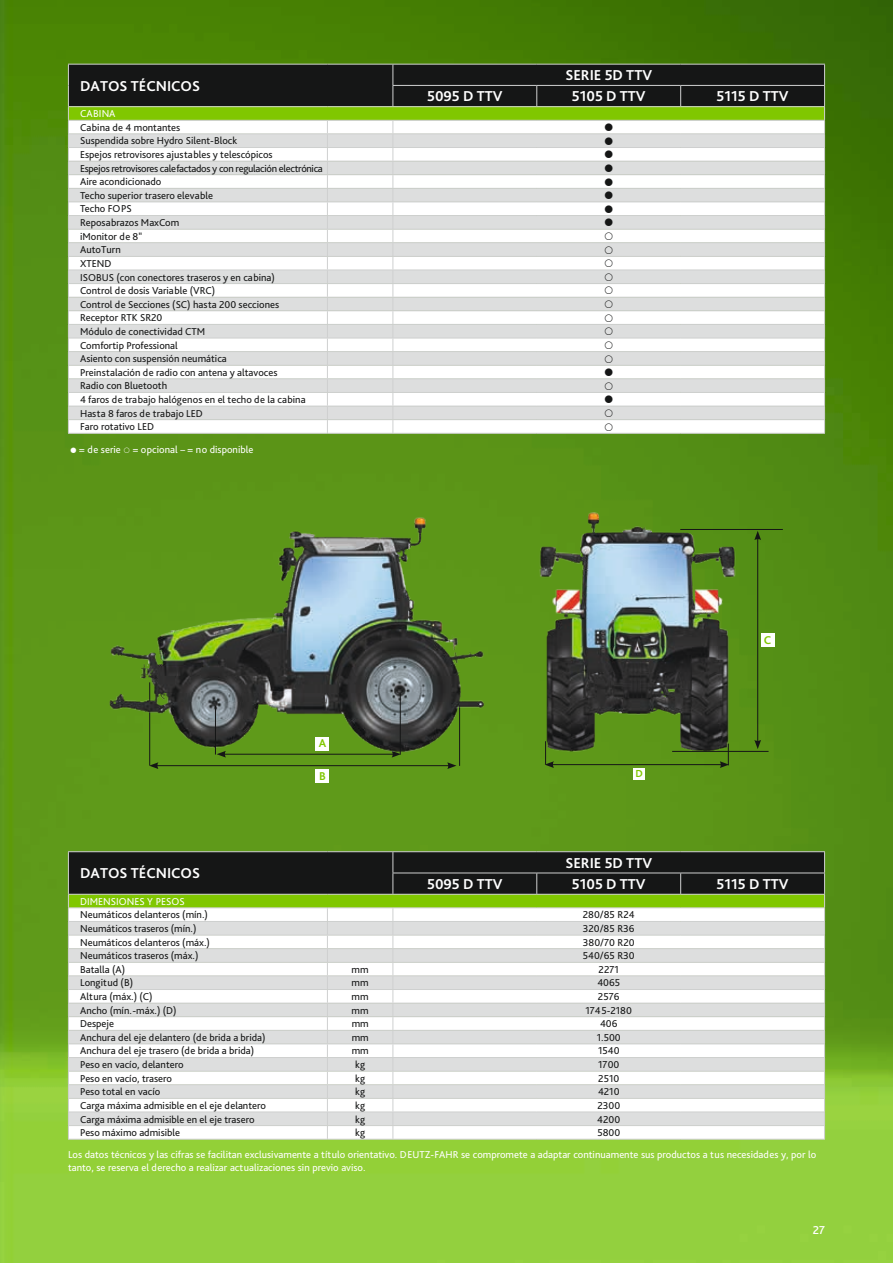
<style>
.page{position:relative;width:893px;height:1263px;background:#fff}
.page>*{position:absolute;margin:0;border:0;box-sizing:border-box;transform-origin:0 0}
.t1{font:700 15px "Bliss Pro";color:#fff}
.t2{font:500 12px "Bliss Pro";color:#fff}
.t3{font:700 11.85px "Bliss Pro";color:#80c700}
.t4{font:700 10.65px "Bliss Pro";color:#80c700}
.t5{font:10.5px/13.6px "Bliss Pro";color:#151616}
.t6{font:10.5px/12.6px "Bliss Pro";color:#fff}
</style>
<div class="page">
<img style="left:0;top:0;width:893px;height:1263px">
<img style="left:521px;top:508px;width:236px;height:265px">
<hr style="left:551px;top:764px;width:171px;height:1px;background:#151616">
<svg style="left:149px;top:767px;width:9px;height:2px"></svg>
<svg style="left:447px;top:767px;width:9px;height:2px"></svg>
<svg style="left:720px;top:744px;width:9px;height:24px"></svg>
<svg style="left:545px;top:741px;width:9px;height:27px"></svg>
<div style="left:633px;top:768px;width:12px;height:12px;background:#fff"></div>
<div style="left:761px;top:633px;width:13px;height:13px;background:#fff"></div>
<div style="left:316px;top:770px;width:13px;height:13px;background:#fff"></div>
<hr style="left:757px;top:538px;width:1px;height:204px;background:#151616">
<svg style="left:754px;top:531px;width:7px;height:9px"></svg>
<svg style="left:754px;top:740px;width:7px;height:9px"></svg>
<hr style="left:680px;top:529px;width:103px;height:1px;background:#151616">
<hr style="left:672px;top:751px;width:97px;height:1px;background:#151616">
<img style="left:82px;top:495px;width:407px;height:272px">
<hr style="left:215px;top:706px;width:1px;height:48px;background:#151616">
<hr style="left:400px;top:693px;width:1px;height:61px;background:#151616">
<hr style="left:68px;top:433px;width:259px;height:1px;background:#cfd0d0">
<hr style="left:327px;top:433px;width:66px;height:1px;background:#cfd0d0">
<hr style="left:393px;top:433px;width:144px;height:1px;background:#cfd0d0">
<hr style="left:537px;top:433px;width:144px;height:1px;background:#cfd0d0">
<hr style="left:681px;top:433px;width:144px;height:1px;background:#cfd0d0">
<hr style="left:68px;top:851px;width:259px;height:1px;background:#cfd0d0">
<hr style="left:327px;top:851px;width:66px;height:1px;background:#cfd0d0">
<hr style="left:393px;top:851px;width:144px;height:1px;background:#cfd0d0">
<hr style="left:537px;top:851px;width:144px;height:1px;background:#cfd0d0">
<hr style="left:681px;top:851px;width:144px;height:1px;background:#cfd0d0">
<svg style="left:68px;top:852px;width:757px;height:287px"></svg>
<hr style="left:68px;top:1139px;width:259px;height:1px;background:#cfd0d0">
<hr style="left:327px;top:1139px;width:66px;height:1px;background:#cfd0d0">
<hr style="left:393px;top:1139px;width:144px;height:1px;background:#cfd0d0">
<hr style="left:537px;top:1139px;width:144px;height:1px;background:#cfd0d0">
<hr style="left:681px;top:1139px;width:144px;height:1px;background:#cfd0d0">
<svg style="left:71px;top:448px;width:5px;height:5px"></svg>
<svg style="left:124px;top:448px;width:6px;height:5px"></svg>
<svg style="left:68px;top:64px;width:757px;height:369px"></svg>
<h1 class="t1" style="left:80px;top:76px;width:122px">DATOS TÉCNICOS</h1>
<p class="t6" style="left:80px;top:107px;width:37px">CABINA</p>
<p class="t5" style="left:80px;top:120px;width:244px">Cabina de 4 montantes<br>Suspendida sobre Hydro Silent-Block<br>Espejos retrovisores ajustables y telescópicos<br>Espejos retrovisores calefactados y con regulación electrónica<br>Aire acondicionado<br>Techo superior trasero elevable<br>Techo FOPS<br>Reposabrazos MaxCom<br>iMonitor de 8"<br>AutoTurn<br>XTEND<br>ISOBUS (con conectores traseros y en cabina)<br>Control de dosis Variable (VRC)<br>Control de Secciones (SC) hasta 200 secciones<br>Receptor RTK SR20<br>Módulo de conectividad CTM<br>Comfortip Professional<br>Asiento con suspensión neumática<br>Preinstalación de radio con antena y altavoces<br>Radio con Bluetooth<br>4 faros de trabajo halógenos en el techo de la cabina<br>Hasta 8 faros de trabajo LED<br>Faro rotativo LED</p>
<p class="t6" style="left:79px;top:443px;width:176px">= de serie = opcional – = no disponible</p>
<h1 class="t1" style="left:80px;top:864px;width:122px">DATOS TÉCNICOS</h1>
<p class="t3" style="left:319px;top:736px;width:9px">A</p>
<p class="t3" style="left:319px;top:769px;width:8px">B</p>
<h1 class="t1" style="left:565px;top:66px;width:88px">SERIE 5D TTV</h1>
<h1 class="t1" style="left:427px;top:87px;width:77px">5095 D TTV</h1>
<h1 class="t1" style="left:572px;top:87px;width:75px">5105 D TTV</h1>
<h1 class="t1" style="left:717px;top:87px;width:73px">5115 D TTV</h1>
<p class="t4" style="left:635px;top:767px;width:9px">D</p>
<h1 class="t1" style="left:565px;top:853px;width:88px">SERIE 5D TTV</h1>
<p class="t3" style="left:764px;top:632px;width:9px">C</p>
<h1 class="t1" style="left:427px;top:875px;width:77px">5095 D TTV</h1>
<h1 class="t1" style="left:572px;top:875px;width:75px">5105 D TTV</h1>
<h1 class="t1" style="left:717px;top:875px;width:73px">5115 D TTV</h1>
<p class="t6" style="left:80px;top:895px;width:106px">DIMENSIONES Y PESOS</p>
<p class="t5" style="left:80px;top:908px;width:129px">Neumáticos delanteros (mín.)</p>
<p class="t5" style="left:583px;top:908px;width:53px">280/85 R24</p>
<p class="t5" style="left:80px;top:921px;width:118px">Neumáticos traseros (mín.)</p>
<p class="t5" style="left:583px;top:921px;width:53px">320/85 R36</p>
<p class="t5" style="left:80px;top:935px;width:131px">Neumáticos delanteros (máx.)</p>
<p class="t5" style="left:583px;top:935px;width:53px">380/70 R20</p>
<p class="t5" style="left:80px;top:949px;width:120px">Neumáticos traseros (máx.)</p>
<p class="t5" style="left:583px;top:949px;width:53px">540/65 R30</p>
<p class="t5" style="left:80px;top:962px;width:47px">Batalla (A)</p>
<p class="t5" style="left:352px;top:962px;width:19px">mm</p>
<p class="t5" style="left:599px;top:962px;width:22px">2271</p>
<p class="t5" style="left:80px;top:976px;width:55px">Longitud (B)</p>
<p class="t5" style="left:352px;top:976px;width:19px">mm</p>
<p class="t5" style="left:597px;top:976px;width:24px">4065</p>
<p class="t5" style="left:80px;top:989px;width:74px">Altura (máx.) (C)</p>
<p class="t5" style="left:352px;top:989px;width:19px">mm</p>
<p class="t5" style="left:598px;top:989px;width:23px">2576</p>
<p class="t5" style="left:80px;top:1003px;width:98px">Ancho (mín.-máx.) (D)</p>
<p class="t5" style="left:352px;top:1003px;width:19px">mm</p>
<p class="t5" style="left:585px;top:1003px;width:48px">1745-2180</p>
<p class="t5" style="left:80px;top:1017px;width:35px">Despeje</p>
<p class="t5" style="left:352px;top:1017px;width:19px">mm</p>
<p class="t5" style="left:600px;top:1017px;width:19px">406</p>
<p class="t5" style="left:80px;top:1030px;width:187px">Anchura del eje delantero (de brida a brida)</p>
<p class="t5" style="left:352px;top:1030px;width:19px">mm</p>
<p class="t5" style="left:597px;top:1030px;width:26px">1.500</p>
<p class="t5" style="left:80px;top:1044px;width:176px">Anchura del eje trasero (de brida a brida)</p>
<p class="t5" style="left:352px;top:1044px;width:19px">mm</p>
<p class="t5" style="left:598px;top:1044px;width:23px">1540</p>
<p class="t5" style="left:80px;top:1057px;width:105px">Peso en vacío, delantero</p>
<p class="t5" style="left:355px;top:1057px;width:11px">kg</p>
<p class="t5" style="left:598px;top:1057px;width:23px">1700</p>
<p class="t5" style="left:80px;top:1071px;width:93px">Peso en vacío, trasero</p>
<p class="t5" style="left:355px;top:1071px;width:11px">kg</p>
<p class="t5" style="left:598px;top:1071px;width:23px">2510</p>
<p class="t5" style="left:80px;top:1085px;width:82px">Peso total en vacío</p>
<p class="t5" style="left:355px;top:1085px;width:11px">kg</p>
<p class="t5" style="left:598px;top:1085px;width:23px">4210</p>
<p class="t5" style="left:80px;top:1098px;width:187px">Carga máxima admisible en el eje delantero</p>
<p class="t5" style="left:355px;top:1098px;width:11px">kg</p>
<p class="t5" style="left:597px;top:1098px;width:24px">2300</p>
<p class="t5" style="left:80px;top:1112px;width:176px">Carga máxima admisible en el eje trasero</p>
<p class="t5" style="left:355px;top:1112px;width:11px">kg</p>
<p class="t5" style="left:597px;top:1112px;width:25px">4200</p>
<p class="t5" style="left:80px;top:1125px;width:102px">Peso máximo admisible</p>
<p class="t5" style="left:355px;top:1125px;width:11px">kg</p>
<p class="t5" style="left:597px;top:1125px;width:24px">5800</p>
<p class="t6" style="left:68px;top:1148px;width:750px">Los datos técnicos y las cifras se facilitan exclusivamente a título orientativo. DEUTZ-FAHR se compromete a adaptar continuamente sus productos a tus necesidades y, por lo tanto, se reserva el derecho a realizar actualizaciones sin previo aviso.</p>
<p class="t2" style="left:813px;top:1222px;width:14px">27</p>
</div>
